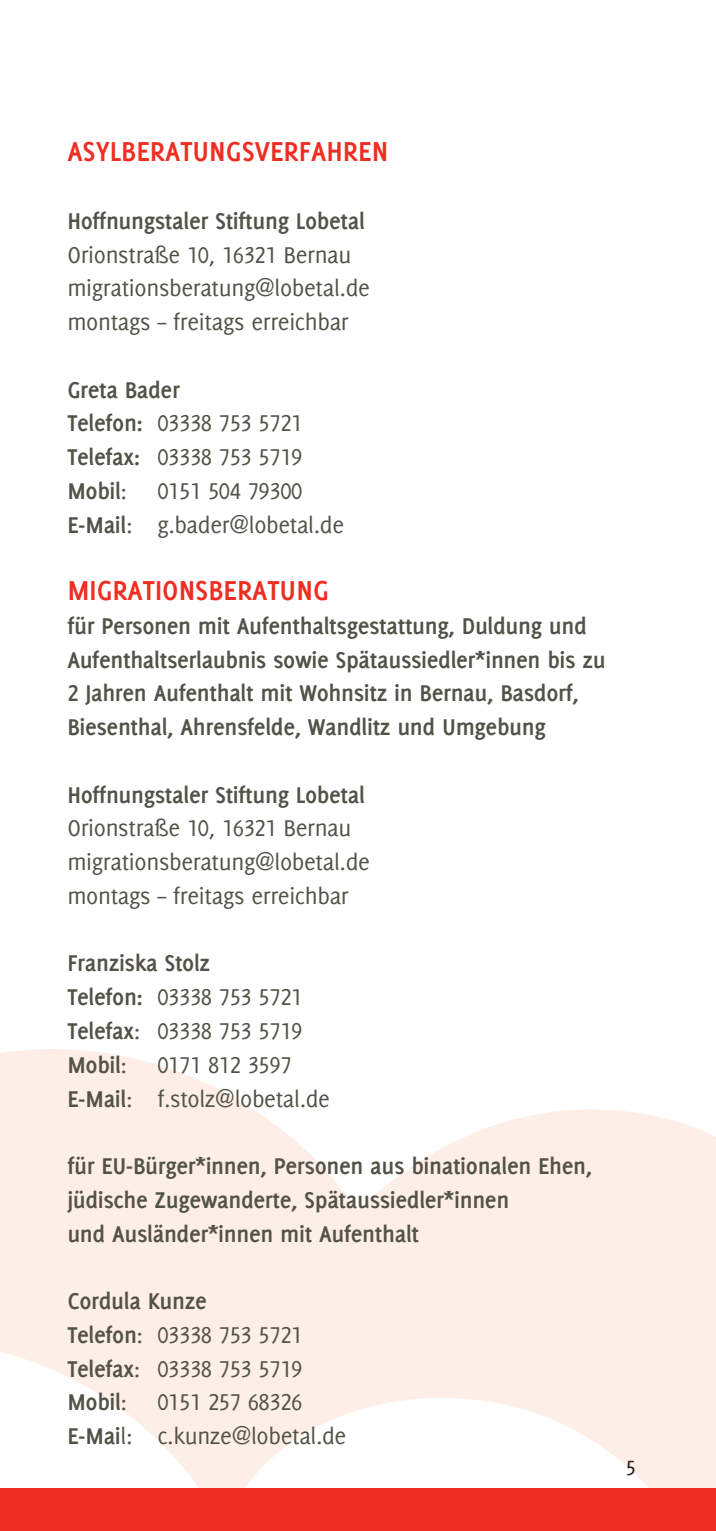
<style>
.page{position:relative;width:716px;height:1531px;background:#fff}
.page>*{position:absolute;margin:0;border:0;box-sizing:border-box;transform-origin:0 0}
.Überschrift{font:700 30px "Delicious LB";color:#ee2e22}
.Fließtext{font:25px "Delicious LB";letter-spacing:-.015em;color:#535249}
.Fließtext-2{font:700 25px/33.8px "Delicious LB";letter-spacing:-.015em;color:#535249}
.t1{font:22.5px "Delicious LB";color:#231f20}
.s1{font-weight:700}
</style>
<div class="page">
<svg style="left:0;top:1049px;width:716px;height:439px;fill:#fdefe7"></svg>
<div style="left:0;top:1488px;width:716px;height:43px;background:#ee2e22"></div>
<p class="Überschrift" style="left:67px;top:132px;width:322px">ASYLBERATUNGSVERFAHREN</p>
<p class="Fließtext-2" style="left:67px;top:203px;width:299px">Hoffnungstaler Stiftung Lobetal</p>
<p class="Fließtext" style="left:67px;top:240px;width:286px">Orionstraße 10, 16321 Bernau</p>
<p class="Fließtext" style="left:67px;top:274px;width:304px">migrationsberatung@lobetal.de</p>
<p class="Fließtext" style="left:67px;top:308px;width:283px">montags – freitags erreichbar</p>
<p class="Fließtext-2" style="left:67px;top:371px;width:114px">Greta Bader</p>
<p class="Fließtext" style="left:67px;top:409px;width:237px"><span class="s1">Telefon:</span> 03338 753 5721</p>
<p class="Fließtext" style="left:67px;top:443px;width:237px"><span class="s1">Telefax:</span> 03338 753 5719</p>
<p class="Fließtext" style="left:67px;top:477px;width:237px"><span class="s1">Mobil</span>: 0151 504 79300</p>
<p class="Fließtext" style="left:67px;top:510px;width:278px"><span class="s1">E-Mail</span>: g.bader@lobetal.de</p>
<p class="Überschrift" style="left:67px;top:571px;width:263px">MIGRATIONSBERATUNG</p>
<p class="Fließtext-2" style="left:67px;top:608px;width:540px">für Personen mit Aufenthaltsgestattung, Duldung und Aufenthaltserlaubnis sowie Spätaussiedler*innen bis zu 2 Jahren Aufenthalt mit Wohnsitz in Bernau, Basdorf, Biesenthal, Ahrensfelde, Wandlitz und Umgebung</p>
<p class="Fließtext-2" style="left:67px;top:776px;width:299px">Hoffnungstaler Stiftung Lobetal</p>
<p class="Fließtext" style="left:67px;top:814px;width:286px">Orionstraße 10, 16321 Bernau</p>
<p class="Fließtext" style="left:67px;top:848px;width:304px">migrationsberatung@lobetal.de</p>
<p class="Fließtext" style="left:67px;top:882px;width:283px">montags – freitags erreichbar</p>
<p class="Fließtext-2" style="left:67px;top:945px;width:144px">Franziska Stolz</p>
<p class="Fließtext" style="left:67px;top:983px;width:237px"><span class="s1">Telefon:</span> 03338 753 5721</p>
<p class="Fließtext" style="left:67px;top:1017px;width:237px"><span class="s1">Telefax</span>: 03338 753 5719</p>
<p class="Fließtext" style="left:67px;top:1050px;width:226px"><span class="s1">Mobil</span>: 0171 812 3597</p>
<p class="Fließtext" style="left:67px;top:1084px;width:264px"><span class="s1">E-Mail</span>: f.stolz@lobetal.de</p>
<p class="Fließtext-2" style="left:67px;top:1148px;width:526px">für EU-Bürger*innen, Personen aus binationalen Ehen, jüdische Zugewanderte, Spätaussiedler*innen<br>und Ausländer*innen mit Aufenthalt</p>
<p class="Fließtext-2" style="left:67px;top:1283px;width:141px">Cordula Kunze</p>
<p class="Fließtext" style="left:67px;top:1320px;width:237px"><span class="s1">Telefon</span>: 03338 753 5721</p>
<p class="Fließtext" style="left:67px;top:1354px;width:237px"><span class="s1">Telefax</span>: 03338 753 5719</p>
<p class="Fließtext" style="left:67px;top:1388px;width:237px"><span class="s1">Mobil</span>: 0151 257 68326</p>
<p class="Fließtext" style="left:67px;top:1422px;width:280px"><span class="s1">E-Mai</span>l: c.kunze@lobetal.de</p>
<p class="t1" style="left:626px;top:1455px;width:12px">5</p>
</div>
